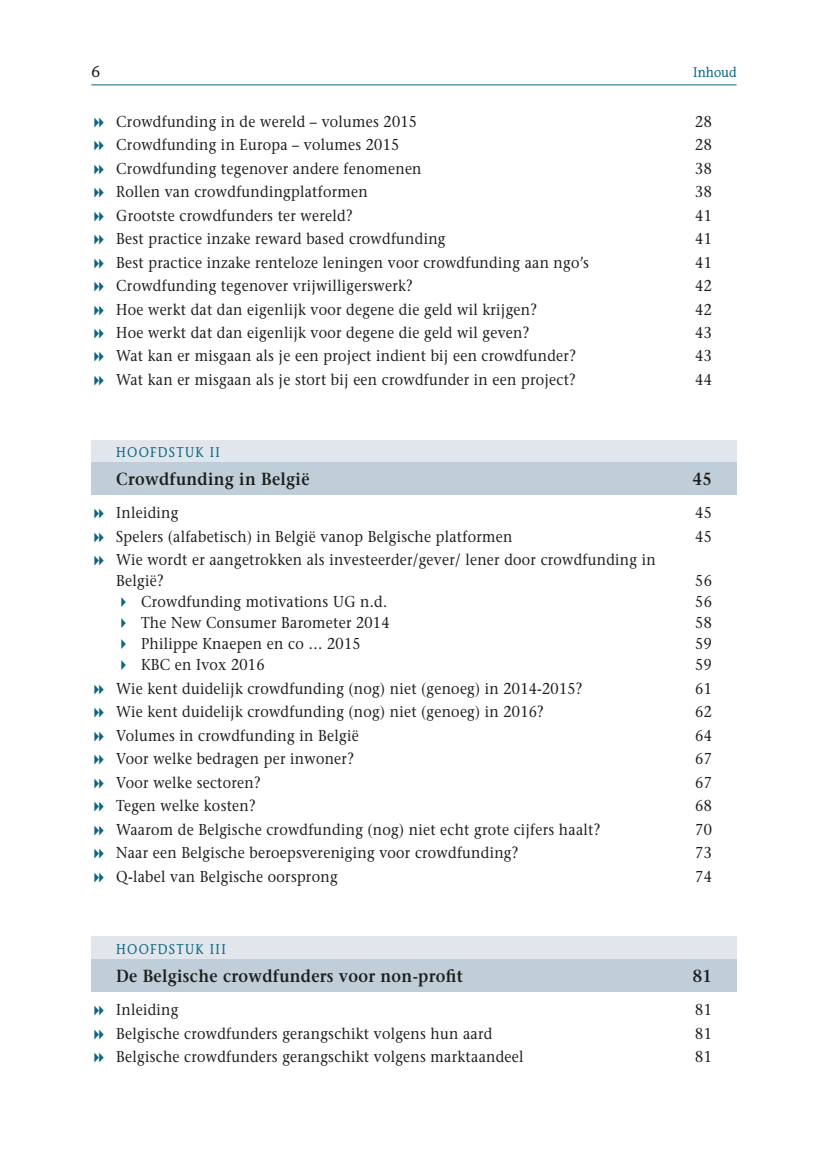
<style>
.page{position:relative;width:828px;height:1175px;background:#fff}
.page>*{position:absolute;margin:0;border:0;box-sizing:border-box;transform-origin:0 0}
.t1{font:600 17.5px "Stone Serif Std";letter-spacing:.02em;color:#1d1d1b;scale:.9 1}
.t2{font:500 15.75px/21px "Stone Serif Std";letter-spacing:.02em;color:#1d1d1b;scale:.9 1}
.t3{font:500 15.75px "Stone Informal Std";color:#1d1d1b}
.t4{font:500 14px "Stone Informal Std";letter-spacing:.1em;color:#0f6681;scale:.9 1}
</style>
<div class="page">
<hr style="left:91px;top:84px;width:645px;height:1px;background:#0f6681">
<div style="left:91px;top:440px;width:645px;height:23px;background:#e0e6ec"></div>
<div style="left:91px;top:462px;width:645px;height:33px;background:#bfced8"></div>
<div style="left:91px;top:936px;width:645px;height:24px;background:#e0e6ec"></div>
<div style="left:91px;top:959px;width:645px;height:32px;background:#bfced8"></div>
<p class="t3" style="left:91px;top:62px;width:11px">6</p>
<p class="t4" style="left:693px;top:64px;width:50px">Inhoud</p>
<p class="t2" style="left:116px;top:111px;width:336px">Crowdfunding in de wereld – volumes 2015</p>
<p class="t2" style="left:695px;top:111px;width:20px">28</p>
<p class="t2" style="left:116px;top:134px;width:316px">Crowdfunding in Europa – volumes 2015</p>
<p class="t2" style="left:695px;top:134px;width:20px">28</p>
<p class="t2" style="left:116px;top:158px;width:341px">Crowdfunding tegenover andere fenomenen</p>
<p class="t2" style="left:695px;top:158px;width:20px">38</p>
<p class="t2" style="left:116px;top:181px;width:281px">Rollen van crowdfundingplatformen</p>
<p class="t2" style="left:695px;top:181px;width:20px">38</p>
<p class="t2" style="left:116px;top:205px;width:264px">Grootste crowdfunders ter wereld?</p>
<p class="t2" style="left:695px;top:205px;width:20px">41</p>
<p class="t2" style="left:116px;top:228px;width:367px">Best practice inzake reward based crowdfunding</p>
<p class="t2" style="left:695px;top:228px;width:20px">41</p>
<p class="t2" style="left:116px;top:252px;width:527px">Best practice inzake renteloze leningen voor crowdfunding aan ngo’s</p>
<p class="t2" style="left:695px;top:252px;width:20px">41</p>
<p class="t2" style="left:116px;top:275px;width:331px">Crowdfunding tegenover vrijwilligerswerk?</p>
<p class="t2" style="left:695px;top:275px;width:20px">42</p>
<p class="t2" style="left:116px;top:299px;width:469px">Hoe werkt dat dan eigenlijk voor degene die geld wil krijgen?</p>
<p class="t2" style="left:695px;top:299px;width:20px">42</p>
<p class="t2" style="left:116px;top:322px;width:460px">Hoe werkt dat dan eigenlijk voor degene die geld wil geven?</p>
<p class="t2" style="left:695px;top:322px;width:20px">43</p>
<p class="t2" style="left:116px;top:345px;width:512px">Wat kan er misgaan als je een project indient bij een crowdfunder?</p>
<p class="t2" style="left:695px;top:345px;width:20px">43</p>
<p class="t2" style="left:116px;top:369px;width:512px">Wat kan er misgaan als je stort bij een crowdfunder in een project?</p>
<p class="t2" style="left:695px;top:369px;width:20px">44</p>
<p class="t4" style="left:116px;top:444px;width:117px">HOOFDSTUK II</p>
<p class="t1" style="left:116px;top:468px;width:216px">Crowdfunding in België</p>
<p class="t1" style="left:692px;top:468px;width:23px">45</p>
<p class="t2" style="left:116px;top:502px;width:71px">Inleiding</p>
<p class="t2" style="left:695px;top:502px;width:20px">45</p>
<p class="t2" style="left:116px;top:526px;width:442px">Spelers (alfabetisch) in België vanop Belgische platformen</p>
<p class="t2" style="left:695px;top:526px;width:20px">45</p>
<p class="t2" style="left:116px;top:549px;width:601px">Wie wordt er aangetrokken als investeerder/gever/ lener door crowdfunding in<br>België?</p>
<p class="t2" style="left:695px;top:570px;width:20px">56</p>
<p class="t2" style="left:141px;top:591px;width:275px">Crowdfunding motivations UG n.d.</p>
<p class="t2" style="left:695px;top:591px;width:20px">56</p>
<p class="t2" style="left:141px;top:612px;width:277px">The New Consumer Barometer 2014</p>
<p class="t2" style="left:695px;top:612px;width:20px">58</p>
<p class="t2" style="left:141px;top:633px;width:245px">Philippe Knaepen en co … 2015</p>
<p class="t2" style="left:695px;top:633px;width:20px">59</p>
<p class="t2" style="left:141px;top:654px;width:139px">KBC en Ivox 2016</p>
<p class="t2" style="left:695px;top:654px;width:20px">59</p>
<p class="t2" style="left:116px;top:678px;width:519px">Wie kent duidelijk crowdfunding (nog) niet (genoeg) in 2014-2015?</p>
<p class="t2" style="left:695px;top:678px;width:20px">61</p>
<p class="t2" style="left:116px;top:701px;width:476px">Wie kent duidelijk crowdfunding (nog) niet (genoeg) in 2016?</p>
<p class="t2" style="left:695px;top:701px;width:20px">62</p>
<p class="t2" style="left:116px;top:725px;width:271px">Volumes in crowdfunding in België</p>
<p class="t2" style="left:695px;top:725px;width:20px">64</p>
<p class="t2" style="left:116px;top:748px;width:266px">Voor welke bedragen per inwoner?</p>
<p class="t2" style="left:695px;top:748px;width:20px">67</p>
<p class="t2" style="left:116px;top:772px;width:162px">Voor welke sectoren?</p>
<p class="t2" style="left:695px;top:772px;width:20px">67</p>
<p class="t2" style="left:116px;top:795px;width:156px">Tegen welke kosten?</p>
<p class="t2" style="left:695px;top:795px;width:20px">68</p>
<p class="t2" style="left:116px;top:819px;width:539px">Waarom de Belgische crowdfunding (nog) niet echt grote cijfers haalt?</p>
<p class="t2" style="left:695px;top:819px;width:20px">70</p>
<p class="t2" style="left:116px;top:842px;width:448px">Naar een Belgische beroepsvereniging voor crowdfunding?</p>
<p class="t2" style="left:695px;top:842px;width:20px">73</p>
<p class="t2" style="left:116px;top:866px;width:247px">Q-label van Belgische oorsprong</p>
<p class="t2" style="left:695px;top:866px;width:20px">74</p>
<p class="t4" style="left:116px;top:941px;width:123px">HOOFDSTUK III</p>
<p class="t1" style="left:116px;top:965px;width:387px">De Belgische crowdfunders voor non-profit</p>
<p class="t1" style="left:692px;top:965px;width:23px">81</p>
<p class="t2" style="left:116px;top:999px;width:71px">Inleiding</p>
<p class="t2" style="left:695px;top:999px;width:20px">81</p>
<p class="t2" style="left:116px;top:1023px;width:419px">Belgische crowdfunders gerangschikt volgens hun aard</p>
<p class="t2" style="left:695px;top:1023px;width:20px">81</p>
<p class="t2" style="left:116px;top:1046px;width:454px">Belgische crowdfunders gerangschikt volgens marktaandeel</p>
<p class="t2" style="left:695px;top:1046px;width:20px">81</p>
</div>
